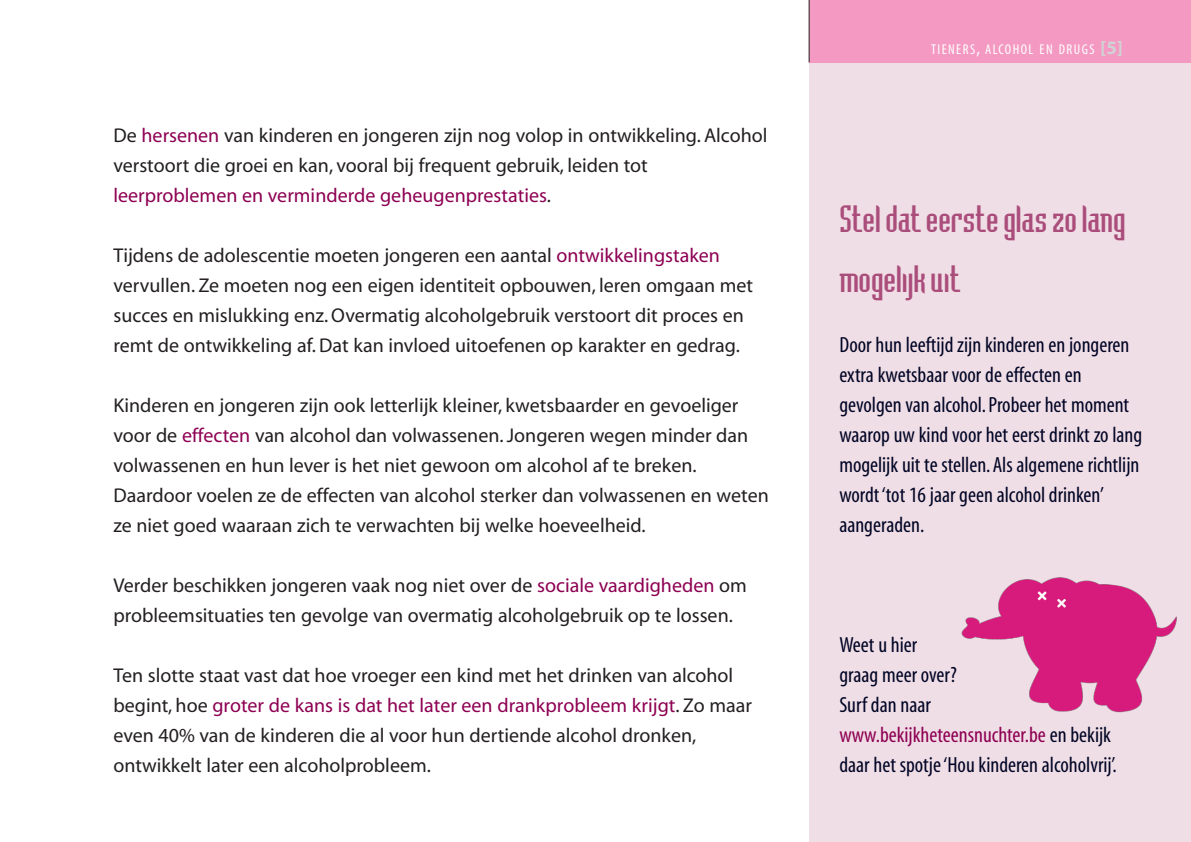
<style>
.page{position:relative;width:1191px;height:842px;background:#fff}
.page>*{position:absolute;margin:0;border:0;box-sizing:border-box;transform-origin:0 0}
.Testimonial_Titel{font:40px/60px "Badloc ICG";color:#aa4d7b}
.testimonial_brood{font:condensed 22px/30px "Myriad";color:#000424}
.body{font:20px/30px "Myriad";color:#231f20}
.Normaal{font:condensed 14.2px "Myriad";letter-spacing:.1em;color:#fff}
.s1{color:#8d0052}
.s2{font-size:19px}
.s3{font-weight:700;font-stretch:normal;font-size:19px;color:#d1d2d4}
</style>
<div class="page">
<div style="left:809px;top:57px;width:382px;height:785px;background:#f0dee6"></div>
<div style="left:809px;top:0;width:382px;height:62px;background:#f499c2"></div>
<hr style="left:808px;top:0;width:1px;height:62px;background:#231f20">
<img style="left:961px;top:577px;width:216px;height:136px">
<p class="body" style="left:113px;top:121px;width:655px">De <span class="s1">hersenen</span> van kinderen en jongeren zijn nog volop in ontwikkeling. Alcohol verstoort die groei en kan, vooral bij frequent gebruik, leiden tot <span class="s1">leerproblemen en verminderde geheugenprestaties</span>.</p>
<p class="body" style="left:113px;top:241px;width:641px">Tijdens de adolescentie moeten jongeren een aantal <span class="s1">ontwikkelingstaken </span>vervullen. Ze moeten nog een eigen identiteit opbouwen, leren omgaan met succes en mislukking enz. Overmatig alcoholgebruik verstoort dit proces en remt de ontwikkeling af. Dat kan invloed uitoefenen op karakter en gedrag.</p>
<p class="body" style="left:113px;top:391px;width:657px">Kinderen en jongeren zijn ook letterlijk kleiner, kwetsbaarder en gevoeliger voor de <span class="s1">effecten</span> van alcohol dan volwassenen. Jongeren wegen minder dan volwassenen en hun lever is het niet gewoon om alcohol af te breken.<br>Daardoor voelen ze de effecten van alcohol sterker dan volwassenen en weten ze niet goed waaraan zich te verwachten bij welke hoeveelheid.</p>
<p class="body" style="left:113px;top:571px;width:635px">Verder beschikken jongeren vaak nog niet over de <span class="s1">sociale vaardigheden</span> om probleemsituaties ten gevolge van overmatig alcoholgebruik op te lossen.</p>
<p class="body" style="left:113px;top:661px;width:640px">Ten slotte staat vast dat hoe vroeger een kind met het drinken van alcohol begint, hoe <span class="s1">groter de kans is dat het later een drankprobleem krijgt</span>. Zo maar even 40% van de kinderen die al voor hun dertiende alcohol dronken, ontwikkelt later een alcoholprobleem.</p>
<p class="Normaal" style="left:931px;top:42px;width:193px">TIENERS<span class="s2">,</span> ALCOHOL EN DRUGS <span class="s3">[5]</span></p>
<p class="Testimonial_Titel" style="left:839px;top:189px;width:288px">Stel dat eerste glas zo lang mogelijk uit</p>
<p class="testimonial_brood" style="left:839px;top:331px;width:304px">Door hun leeftijd zijn kinderen en jongeren extra kwetsbaar voor de effecten en gevolgen van alcohol. Probeer het moment waarop uw kind voor het eerst drinkt zo lang mogelijk uit te stellen. Als algemene richtlijn wordt ‘tot 16 jaar geen alcohol drinken’ aangeraden.</p>
<p class="testimonial_brood" style="left:839px;top:631px;width:279px">Weet u hier<br>graag meer over?<br>Surf dan naar <span class="s1">www.bekijkheteensnuchter.be</span> en bekijk daar het spotje ‘Hou kinderen alcoholvrij’.</p>
</div>
